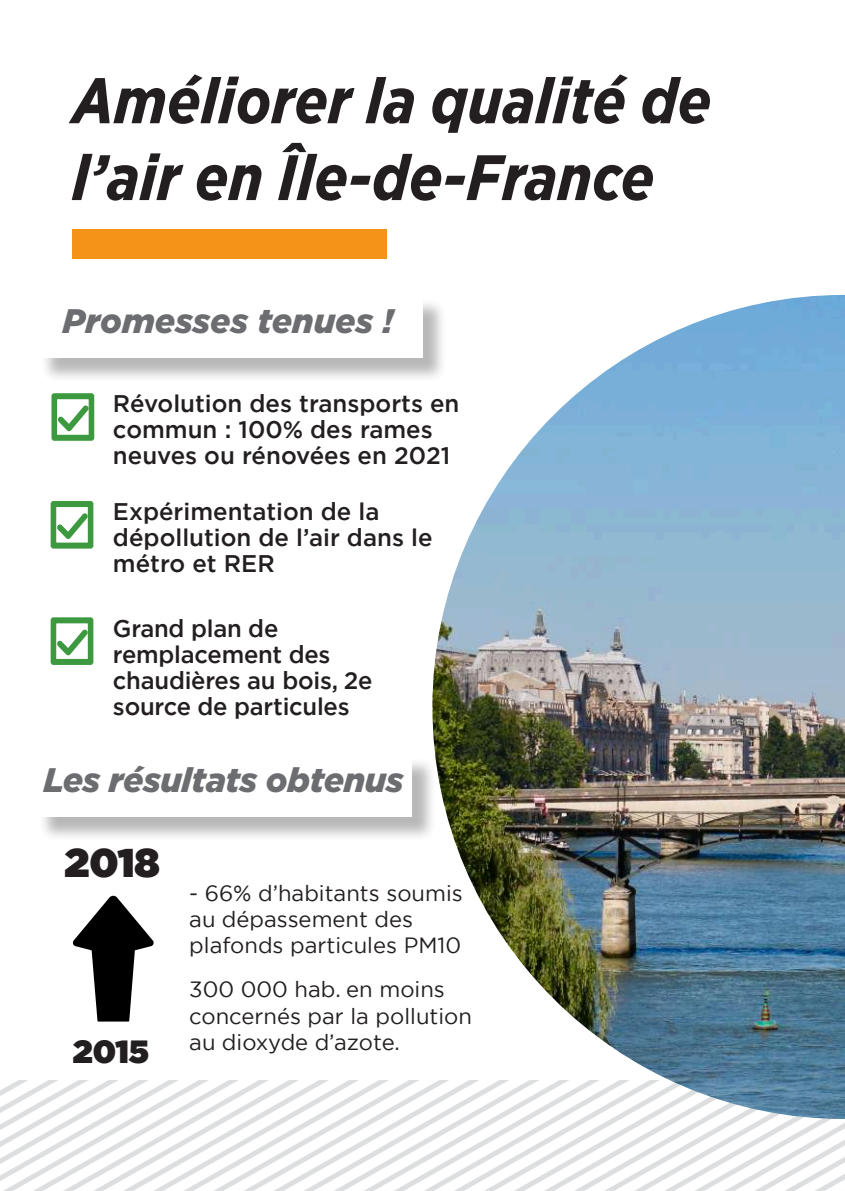
<style>
.page{position:relative;width:845px;height:1191px;background:#fff}
.page>*{position:absolute;margin:0;border:0;box-sizing:border-box;transform-origin:0 0}
.t1{font:italic 700 64px/76.8px "Gotham Narrow";color:#231f20}
.t2{font:900 40px "Gotham";color:#231f20}
.t3{font:italic 900 34px "Gotham";letter-spacing:-.01em;color:#6c6d70}
.t4{font:900 32px "Gotham";color:#231f20}
.t5{font:500 24px/26px "Gotham";color:#231f20}
.t6{font:22px/26.4px "Gotham";color:#231f20}
</style>
<div class="page">
<svg style="left:1px;top:1080px;width:431px;height:10px"></svg>
<svg style="left:0;top:1090px;width:432px;height:17px"></svg>
<svg style="left:0;top:1107px;width:845px;height:17px"></svg>
<svg style="left:0;top:1124px;width:845px;height:17px"></svg>
<svg style="left:0;top:1141px;width:845px;height:17px"></svg>
<svg style="left:0;top:1158px;width:845px;height:33px"></svg>
<img style="left:432px;top:295px;width:413px;height:824px">
<div style="left:72px;top:230px;width:315px;height:28px;background:#f39318"></div>
<div style="left:40px;top:298px;width:407px;height:85px;background:#231f20;opacity:.32"></div>
<div style="left:37px;top:295px;width:385px;height:63px;background:#fff"></div>
<div style="left:39px;top:756px;width:398px;height:85px;background:#231f20;opacity:.32"></div>
<div style="left:36px;top:753px;width:376px;height:63px;background:#fff"></div>
<svg style="left:72px;top:895px;width:82px;height:126px"></svg>
<svg style="left:50px;top:617px;width:44px;height:48px"></svg>
<svg style="left:50px;top:501px;width:44px;height:48px"></svg>
<svg style="left:51px;top:393px;width:44px;height:48px"></svg>
<h1 class="t1" style="left:72px;top:62px;width:641px">Améliorer la qualité de l’air en Île-de-France</h1>
<h3 class="t3" style="left:63px;top:298px;width:332px">Promesses tenues !</h3>
<p class="t5" style="left:113px;top:390px;width:348px">Révolution des transports en commun : 100% des rames neuves ou rénovées en 2021</p>
<p class="t5" style="left:113px;top:498px;width:321px">Expérimentation de la dépollution de l’air dans le métro et RER</p>
<p class="t5" style="left:113px;top:615px;width:261px">Grand plan de remplacement des chaudières au bois, 2e source de particules</p>
<h3 class="t3" style="left:44px;top:756px;width:361px">Les résultats obtenus</h3>
<h2 class="t2" style="left:65px;top:834px;width:97px">2018</h2>
<h3 class="t4" style="left:73px;top:1028px;width:78px">2015</h3>
<p class="t6" style="left:189px;top:879px;width:275px">- 66% d’habitants soumis au dépassement des plafonds particules PM10</p>
<p class="t6" style="left:189px;top:975px;width:284px">300 000 hab. en moins concernés par la pollution au dioxyde d’azote.</p>
</div>
